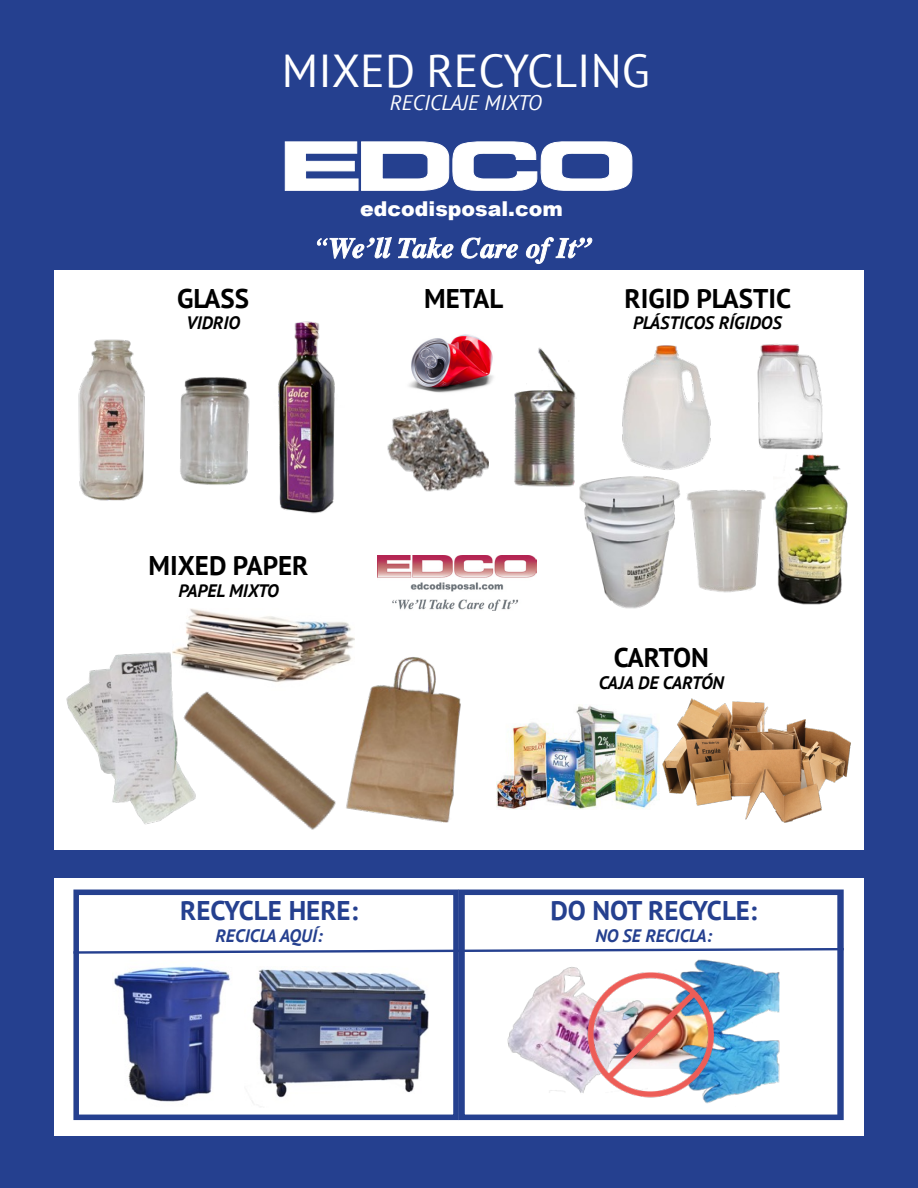
<style>
.page{position:relative;width:918px;height:1188px;background:#25408f}
.page>*{position:absolute;margin:0;border:0;box-sizing:border-box;transform-origin:0 0}
.t1{font:46.05px "PT Sans";color:#fff}
.t2{font:700 27px "PT Sans";color:#000}
.t3{font:700 27px "PT Sans";color:#25408f}
.t4{font:italic 21.15px "PT Sans";color:#fff}
.t5{font:900 20.55px "Arial";color:#fff}
.t6{font:italic 700 18px "PT Sans";color:#000}
.t7{font:italic 700 18px "PT Sans";color:#25408f}
</style>
<div class="page">
<div style="left:54px;top:270px;width:810px;height:580px;background:#fff"></div>
<div style="left:54px;top:878px;width:810px;height:258px;background:#fff"></div>
<svg style="left:459px;top:890px;width:385px;height:230px"></svg>
<svg style="left:80px;top:947px;width:764px;height:8px"></svg>
<div style="left:73px;top:890px;width:386px;height:230px;border:6px solid #25408f"></div>
<img style="left:378px;top:555px;width:158px;height:56px">
<img style="left:79px;top:339px;width:66px;height:161px">
<img style="left:278px;top:321px;width:57px;height:193px">
<img style="left:180px;top:377px;width:69px;height:108px">
<img style="left:409px;top:334px;width:85px;height:59px">
<img style="left:514px;top:347px;width:63px;height:140px">
<img style="left:387px;top:408px;width:102px;height:84px">
<img style="left:622px;top:345px;width:89px;height:125px">
<img style="left:687px;top:490px;width:79px;height:103px">
<img style="left:579px;top:476px;width:102px;height:132px">
<img style="left:774px;top:454px;width:74px;height:151px">
<img style="left:66px;top:652px;width:106px;height:173px">
<img style="left:172px;top:608px;width:182px;height:72px">
<img style="left:159px;top:680px;width:177px;height:150px">
<img style="left:344px;top:649px;width:117px;height:173px">
<img style="left:496px;top:705px;width:167px;height:105px">
<img style="left:757px;top:344px;width:66px;height:106px">
<img style="left:663px;top:698px;width:187px;height:124px">
<img style="left:114px;top:966px;width:116px;height:136px">
<img style="left:251px;top:969px;width:177px;height:134px">
<img style="left:671px;top:954px;width:108px;height:156px">
<img style="left:502px;top:961px;width:146px;height:137px">
<img style="left:581px;top:967px;width:136px;height:133px">
<svg style="left:285px;top:141px;width:348px;height:50px"></svg>
<svg style="left:317px;top:237px;width:75px;height:22px"></svg>
<svg style="left:398px;top:237px;width:56px;height:22px"></svg>
<svg style="left:461px;top:237px;width:57px;height:22px"></svg>
<svg style="left:526px;top:237px;width:67px;height:27px"></svg>
<h1 class="t1" style="left:282px;top:41px;width:369px">MIXED RECYCLING</h1>
<p class="t4" style="left:390px;top:89px;width:153px">RECICLAJE MIXTO</p>
<h2 class="t2" style="left:177px;top:280px;width:73px">GLASS</h2>
<p class="t6" style="left:186px;top:311px;width:55px">VIDRIO</p>
<p class="t5" style="left:360px;top:194px;width:204px">edcodisposal.com</p>
<h2 class="t2" style="left:424px;top:281px;width:81px">METAL</h2>
<h2 class="t2" style="left:624px;top:280px;width:168px">RIGID PLASTIC</h2>
<p class="t6" style="left:633px;top:311px;width:150px">PLÁSTICOS RÍGIDOS</p>
<h2 class="t2" style="left:149px;top:548px;width:161px">MIXED PAPER</h2>
<p class="t6" style="left:178px;top:579px;width:102px">PAPEL MIXTO</p>
<h2 class="t2" style="left:614px;top:640px;width:97px">CARTON</h2>
<p class="t6" style="left:599px;top:671px;width:127px">CAJA DE CARTÓN</p>
<h2 class="t3" style="left:180px;top:893px;width:179px">RECYCLE HERE:</h2>
<p class="t7" style="left:215px;top:923px;width:109px">RECICLA AQUÍ:</p>
<h2 class="t3" style="left:550px;top:893px;width:208px">DO NOT RECYCLE:</h2>
<p class="t7" style="left:595px;top:923px;width:118px">NO SE RECICLA:</p>
</div>
